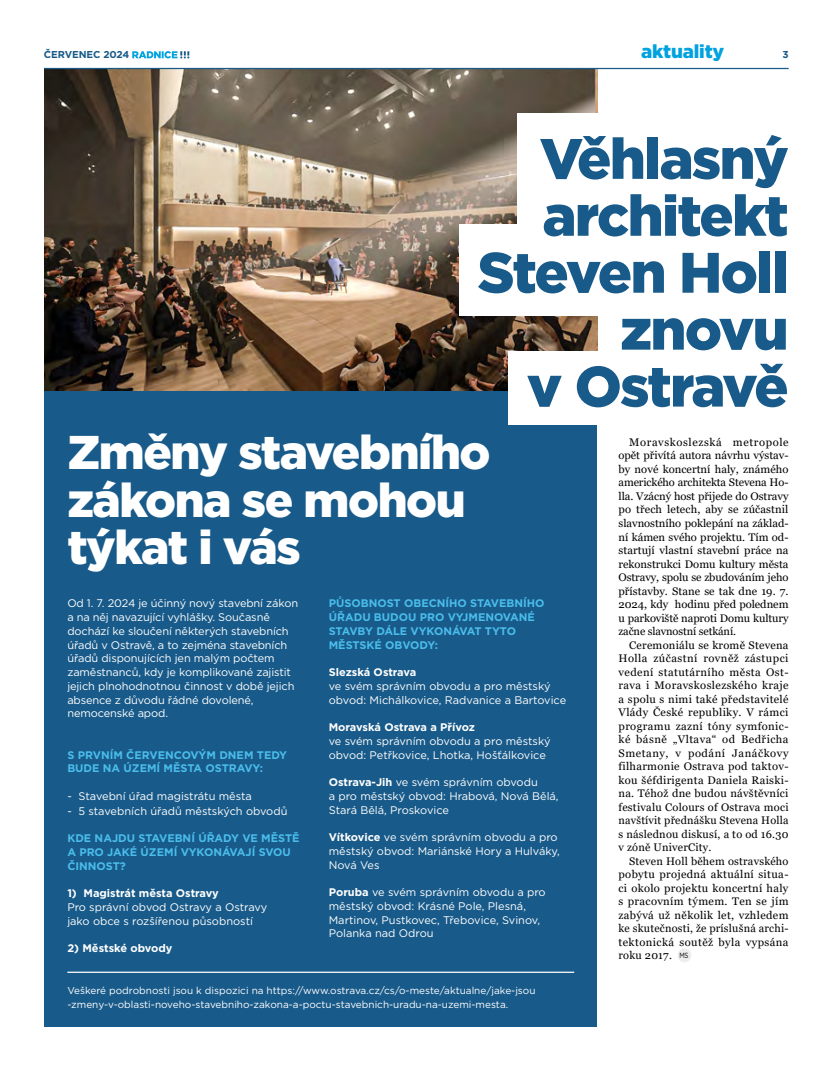
<style>
.page{position:relative;width:833px;height:1081px;background:#fff}
.page>*{position:absolute;margin:0;border:0;box-sizing:border-box;transform-origin:0 0}
.t1{font:56.88px/56.9px "Gotham Black CE";letter-spacing:-.03em;color:#185a89;text-align:right}
.t2{font:47.25px/47.2px "Gotham Black CE";letter-spacing:-.03em;color:#fff}
.t3{font:18.75px "Gotham Black CE";letter-spacing:-.01em;color:#00a2df}
.t4{font:11px/13.5px "Georgia";letter-spacing:.02em;color:#000;text-align:justify}
.t5{font:11px/13.8px "Gotham Book CE";letter-spacing:-.01em;color:#fff}
.t6{font:700 11px/13.8px "Gotham Bold CE";color:#4abdeb}
.t7{font:700 11px "Gotham Bold CE";color:#fff}
.t8{font:10px/13.8px "Gotham Book CE";color:#fff}
.t9{font:700 10px "Gotham Bold CE";letter-spacing:-.01em;color:#185a89}
.s1{font-family:"Gotham Bold CE";font-weight:700}
.s2{font-family:"Gotham Book CE";font-size:7.5px}
</style>
<div class="page">
<img style="left:44px;top:69px;width:553px;height:323px">
<div style="left:44px;top:392px;width:553px;height:635px;background:#185a89"></div>
<div style="left:677px;top:948px;width:14px;height:14px;background:#ededed;border-radius:50%"></div>
<div style="left:517px;top:113px;width:271px;height:145px;background:#fff"></div>
<div style="left:459px;top:224px;width:329px;height:92px;background:#fff"></div>
<div style="left:508px;top:351px;width:280px;height:74px;background:#fff"></div>
<hr style="left:67px;top:971px;width:507px;height:2px;background:#fff">
<svg style="left:132px;top:51px;width:57px;height:7px"></svg>
<hr style="left:44px;top:68px;width:744px;height:1px;background:#185a89">
<p class="t9" style="left:44px;top:49px;width:87px">ČERVENEC 2024</p>
<h3 class="t3" style="left:641px;top:40px;width:85px">aktuality</h3>
<p class="t9" style="left:782px;top:49px;width:8px">3</p>
<h1 class="t1" style="left:477px;top:130px;width:313px">Věhlasný architekt<br>Steven Holl znovu<br>v Ostravě</h1>
<h2 class="t2" style="left:67px;top:429px;width:425px">Změny stavebního zákona se mohou týkat i vás</h2>
<p class="t5" style="left:67px;top:596px;width:232px">Od 1. 7. 2024 je účinný nový stavební zákon a na něj navazující vyhlášky. Současně dochází ke sloučení některých stavebních úřadů v Ostravě, a to zejména stavebních úřadů disponujících jen malým počtem zaměstnanců, kdy je komplikované zajistit jejich plnohodnotnou činnost v době jejich absence z důvodu řádné dovolené, nemocenské apod.</p>
<p class="t6" style="left:67px;top:748px;width:221px">S PRVNÍM ČERVENCOVÝM DNEM TEDY<br>BUDE NA ÚZEMÍ MĚSTA OSTRAVY:</p>
<p class="t5" style="left:67px;top:789px;width:186px">- Stavební úřad magistrátu města</p>
<p class="t5" style="left:67px;top:804px;width:222px">- 5 stavebních úřadů městských obvodů</p>
<p class="t6" style="left:67px;top:831px;width:234px">KDE NAJDU STAVEBNÍ ÚŘADY VE MĚSTĚ<br>A PRO JAKÉ ÚZEMÍ VYKONÁVAJÍ SVOU<br>ČINNOST?</p>
<p class="t7" style="left:67px;top:886px;width:153px">1) Magistrát města Ostravy</p>
<p class="t5" style="left:67px;top:900px;width:202px">Pro správní obvod Ostravy a Ostravy jako obce s rozšířenou působností</p>
<p class="t7" style="left:67px;top:941px;width:107px">2) Městské obvody</p>
<p class="t6" style="left:329px;top:596px;width:217px">PŮSOBNOST OBECNÍHO STAVEBNÍHO<br>ÚŘADU BUDOU PRO VYJMENOVANÉ<br>STAVBY DÁLE VYKONÁVAT TYTO<br>MĚSTSKÉ OBVODY:</p>
<p class="t7" style="left:329px;top:665px;width:89px">Slezská Ostrava</p>
<p class="t5" style="left:329px;top:679px;width:239px">ve svém správním obvodu a pro městský obvod: Michálkovice, Radvanice a Bartovice</p>
<p class="t7" style="left:329px;top:720px;width:148px">Moravská Ostrava a Přívoz</p>
<p class="t5" style="left:329px;top:734px;width:223px">ve svém správním obvodu a pro městský obvod: Petřkovice, Lhotka, Hošťálkovice</p>
<p class="t5" style="left:329px;top:775px;width:231px"><span class="s1">Ostrava-Jih</span> ve svém správním obvodu<br>a pro městský obvod: Hrabová, Nová Bělá,<br>Stará Bělá, Proskovice</p>
<p class="t5" style="left:329px;top:830px;width:232px"><span class="s1">Vítkovice</span> ve svém správním obvodu a pro městský obvod: Mariánské Hory a Hulváky,<br>Nová Ves</p>
<p class="t5" style="left:329px;top:885px;width:218px"><span class="s1">Poruba</span> ve svém správním obvodu a pro městský obvod: Krásné Pole, Plesná, Martinov, Pustkovec, Třebovice, Svinov, Polanka nad Odrou</p>
<p class="t8" style="left:67px;top:984px;width:470px">Veškeré podrobnosti jsou k dispozici na https://www.ostrava.cz/cs/o-meste/aktualne/jake-jsou -zmeny-v-oblasti-noveho-stavebniho-zakona-a-poctu-stavebnich-uradu-na-uzemi-mesta.</p>
<p class="t4" style="left:618px;top:435px;width:172px;text-indent:11px">Moravskoslezská metropole opět přivítá autora návrhu výstav&shy;by nové koncertní haly, známého amerického architekta Stevena Ho&shy;lla. Vzácný host přijede do Ostravy po třech letech, aby se zúčastnil slavnostního poklepání na základ&shy;ní kámen svého projektu. Tím od&shy;startují vlastní stavební práce na rekonstrukci Domu kultury města Ostravy, spolu se zbudováním jeho přístavby. Stane se tak dne 19. 7.<br>2024, kdy hodinu před polednem u parkoviště naproti Domu kultury začne slavnostní setkání.</p>
<p class="t4" style="left:618px;top:638px;width:172px;text-indent:11px">Ceremoniálu se kromě Stevena Holla zúčastní rovněž zástupci vedení statutárního města Ost&shy;rava i Moravskoslezského kraje a spolu s nimi také představitelé Vlády České republiky. V rámci programu zazní tóny symfonic&shy;ké básně „Vltava“ od Bedřicha Smetany, v podání Janáčkovy filharmonie Ostrava pod taktov&shy;kou šéfdirigenta Daniela Raiski&shy;na. Téhož dne budou návštěvníci festivalu Colours of Ostrava moci navštívit přednášku Stevena Holla s následnou diskusí, a to od 16.30 v zóně UniverCity.</p>
<p class="t4" style="left:618px;top:854px;width:171px;text-indent:11px">Steven Holl během ostravského pobytu projedná aktuální situa&shy;ci okolo projektu koncertní haly s pracovním týmem. Ten se jím zabývá už několik let, vzhledem ke skutečnosti, že príslušná archi&shy;tektonická soutěž byla vypsána roku 2017. <span class="s2">MS</span></p>
</div>
